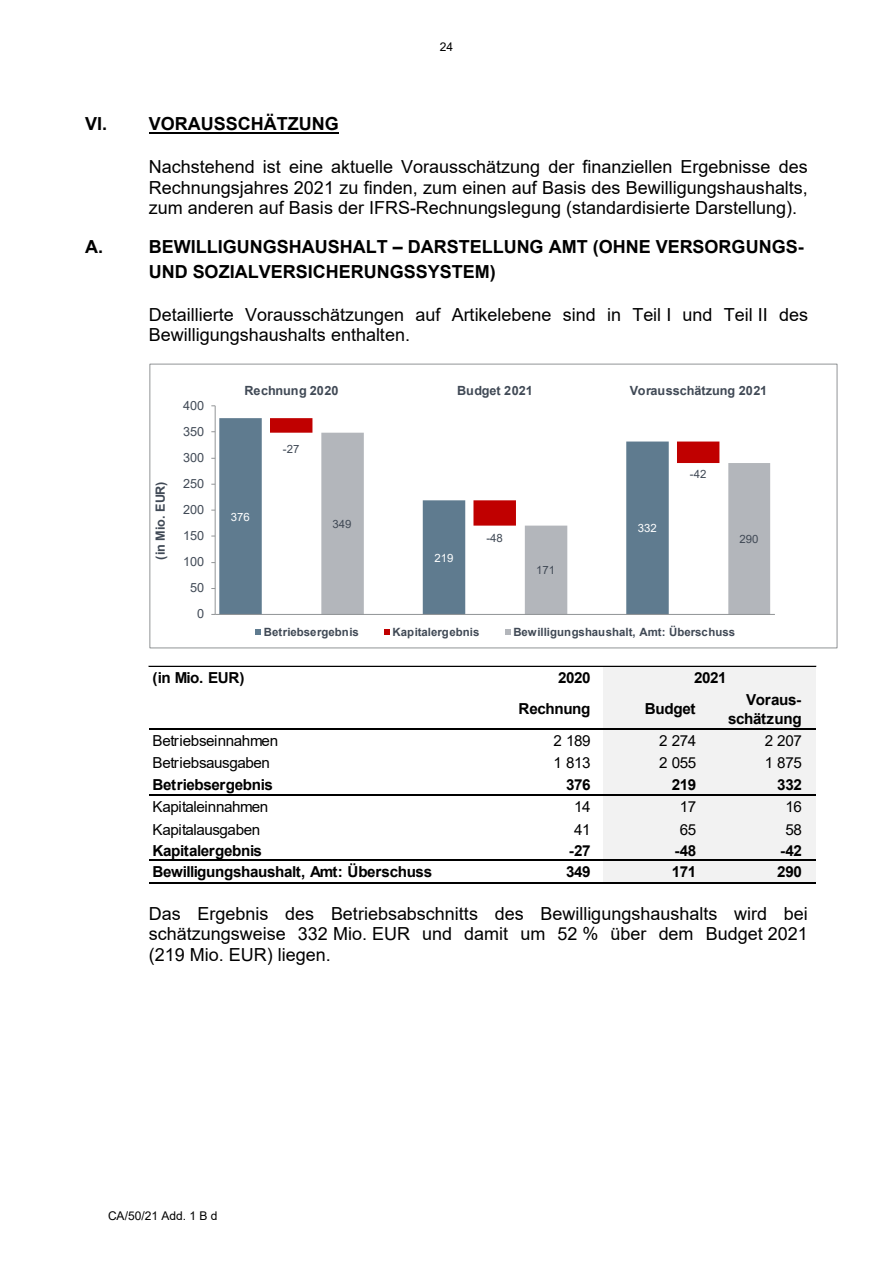
<style>
.page{position:relative;width:893px;height:1263px;background:#fff}
.page>*{position:absolute;margin:0;border:0;box-sizing:border-box;transform-origin:0 0}
.t1{font:18px/20.7px "Arial";color:#000;text-align:justify}
.t2{font:700 18px/24.8px "Arial";color:#000}
.InlineShape{font:700 15.15px/31.2px "Arial";letter-spacing:-.025em;color:#000;text-align:right}
.InlineShape-2{font:15.15px "Arial";letter-spacing:-.025em;color:#000}
.InlineShape-3{font:700 12.75px "Arial";letter-spacing:-.02em;color:#404955}
.InlineShape-4{font:700 12.6px "Arial";letter-spacing:-.005em;color:#404955}
.InlineShape-5{font:12.6px "Arial";letter-spacing:-.005em;color:#404955}
.t3{font:12px "Arial";color:#000}
.InlineShape-6{font:700 11.4px "Arial";color:#404955}
.InlineShape-7{font:11.4px "Arial";color:#404955}
.InlineShape-8{font:11.4px "Arial";color:#fff}
</style>
<div class="page">
<hr style="left:149px;top:132px;width:190px;height:2px;background:#000">
<div style="left:219px;top:418px;width:43px;height:196px;background:#5f7b8f"></div>
<svg style="left:270px;top:418px;width:94px;height:15px"></svg>
<svg style="left:321px;top:433px;width:449px;height:181px"></svg>
<hr style="left:215px;top:406px;width:1px;height:208px;background:#919496">
<hr style="left:215px;top:614px;width:560px;height:1px;background:#919496">
<svg style="left:255px;top:629px;width:6px;height:6px"></svg>
<svg style="left:384px;top:629px;width:6px;height:6px"></svg>
<svg style="left:505px;top:629px;width:6px;height:6px"></svg>
<div style="left:604px;top:667px;width:212px;height:217px;background:#f2f2f2"></div>
<hr style="left:149px;top:666px;width:667px;height:1px;background:#000">
<hr style="left:149px;top:728px;width:667px;height:1px;background:#000">
<hr style="left:149px;top:794px;width:667px;height:2px;background:#000">
<hr style="left:149px;top:860px;width:667px;height:1px;background:#000">
<hr style="left:149px;top:882px;width:667px;height:2px;background:#000">
<p class="t3" style="left:440px;top:39px;width:15px">24</p>
<h1 class="t2" style="left:85px;top:112px;width:255px">VI. VORAUSSCHÄTZUNG</h1>
<p class="t1" style="left:149px;top:156px;width:661px">Nachstehend ist eine aktuelle Vorausschätzung der finanziellen Ergebnisse des Rechnungsjahres 2021 zu finden, zum einen auf Basis des Bewilligungshaushalts, zum anderen auf Basis der IFRS-Rechnungslegung (standardisierte Darstellung).</p>
<h2 class="t2" style="left:85px;top:235px;width:20px">A.</h2>
<h2 class="t2" style="left:149px;top:235px;width:656px">BEWILLIGUNGSHAUSHALT – DARSTELLUNG AMT (OHNE VERSORGUNGS-<br>UND SOZIALVERSICHERUNGSSYSTEM)</h2>
<p class="t1" style="left:149px;top:304px;width:661px">Detaillierte Vorausschätzungen auf Artikelebene sind in Teil I und Teil II des<br>Bewilligungshaushalts enthalten.</p>
<p class="InlineShape-3" style="left:151px;top:560px;width:80px;rotate:-90deg">(in Mio. EUR)</p>
<p class="InlineShape-5" style="left:183px;top:397px;width:22px">400</p>
<p class="InlineShape-5" style="left:183px;top:423px;width:22px">350</p>
<p class="InlineShape-5" style="left:183px;top:449px;width:22px">300</p>
<p class="InlineShape-5" style="left:183px;top:475px;width:22px">250</p>
<p class="InlineShape-5" style="left:183px;top:501px;width:22px">200</p>
<p class="InlineShape-5" style="left:183px;top:527px;width:22px">150</p>
<p class="InlineShape-5" style="left:183px;top:553px;width:22px">100</p>
<p class="InlineShape-5" style="left:190px;top:579px;width:16px">50</p>
<p class="InlineShape-5" style="left:197px;top:605px;width:9px">0</p>
<p class="InlineShape-4" style="left:245px;top:381px;width:95px">Rechnung 2020</p>
<p class="InlineShape-4" style="left:457px;top:381px;width:77px">Budget 2021</p>
<p class="InlineShape-4" style="left:630px;top:381px;width:139px">Vorausschätzung 2021</p>
<p class="InlineShape-8" style="left:231px;top:509px;width:21px">376</p>
<p class="InlineShape-7" style="left:283px;top:441px;width:18px">-27</p>
<p class="InlineShape-7" style="left:333px;top:516px;width:21px">349</p>
<p class="InlineShape-8" style="left:434px;top:550px;width:21px">219</p>
<p class="InlineShape-7" style="left:486px;top:530px;width:18px">-48</p>
<p class="InlineShape-7" style="left:536px;top:562px;width:21px">171</p>
<p class="InlineShape-8" style="left:638px;top:520px;width:21px">332</p>
<p class="InlineShape-7" style="left:690px;top:466px;width:18px">-42</p>
<p class="InlineShape-7" style="left:740px;top:531px;width:21px">290</p>
<p class="InlineShape-6" style="left:264px;top:624px;width:97px">Betriebsergebnis</p>
<p class="InlineShape-6" style="left:392px;top:624px;width:88px">Kapitalergebnis</p>
<p class="InlineShape-6" style="left:513px;top:624px;width:223px">Bewilligungshaushalt, Amt: Überschuss</p>
<p class="InlineShape" style="left:153px;top:662px;width:93px">(in Mio. EUR)</p>
<p class="InlineShape" style="left:519px;top:662px;width:73px">2020<br>Rechnung</p>
<p class="InlineShape" style="left:694px;top:662px;width:34px">2021</p>
<p class="InlineShape" style="left:645px;top:694px;width:52px">Budget</p>
<p class="InlineShape" style="left:728px;top:690px;width:75px;line-height:19.6px">Voraus&shy;schätzung</p>
<p class="InlineShape-2" style="left:153px;top:730px;width:127px">Betriebseinnahmen</p>
<p class="InlineShape-2" style="left:554px;top:730px;width:39px">2 189</p>
<p class="InlineShape-2" style="left:659px;top:730px;width:39px">2 274</p>
<p class="InlineShape-2" style="left:765px;top:730px;width:39px">2 207</p>
<p class="InlineShape-2" style="left:153px;top:752px;width:119px">Betriebsausgaben</p>
<p class="InlineShape-2" style="left:554px;top:752px;width:39px">1 813</p>
<p class="InlineShape-2" style="left:659px;top:752px;width:39px">2 055</p>
<p class="InlineShape-2" style="left:765px;top:752px;width:39px">1 875</p>
<p class="InlineShape" style="left:153px;top:769px;width:122px">Betriebsergebnis</p>
<p class="InlineShape" style="left:566px;top:769px;width:26px">376</p>
<p class="InlineShape" style="left:672px;top:769px;width:26px">219</p>
<p class="InlineShape" style="left:777px;top:769px;width:26px">332</p>
<p class="InlineShape-2" style="left:153px;top:797px;width:117px">Kapitaleinnahmen</p>
<p class="InlineShape-2" style="left:574px;top:797px;width:18px">14</p>
<p class="InlineShape-2" style="left:680px;top:797px;width:18px">17</p>
<p class="InlineShape-2" style="left:785px;top:797px;width:18px">16</p>
<p class="InlineShape-2" style="left:153px;top:819px;width:109px">Kapitalausgaben</p>
<p class="InlineShape-2" style="left:574px;top:819px;width:18px">41</p>
<p class="InlineShape-2" style="left:680px;top:819px;width:18px">65</p>
<p class="InlineShape-2" style="left:785px;top:819px;width:18px">58</p>
<p class="InlineShape" style="left:153px;top:835px;width:111px">Kapitalergebnis</p>
<p class="InlineShape" style="left:569px;top:835px;width:23px">-27</p>
<p class="InlineShape" style="left:674px;top:835px;width:23px">-48</p>
<p class="InlineShape" style="left:780px;top:835px;width:23px">-42</p>
<p class="InlineShape" style="left:153px;top:857px;width:281px">Bewilligungshaushalt, Amt: Überschuss</p>
<p class="InlineShape" style="left:566px;top:857px;width:26px">349</p>
<p class="InlineShape" style="left:672px;top:857px;width:26px">171</p>
<p class="InlineShape" style="left:777px;top:857px;width:26px">290</p>
<p class="t1" style="left:149px;top:903px;width:661px">Das Ergebnis des Betriebsabschnitts des Bewilligungshaushalts wird bei schätzungsweise 332 Mio. EUR und damit um 52 % über dem Budget 2021 (219 Mio. EUR) liegen.</p>
<p class="t3" style="left:108px;top:1207px;width:111px">CA/50/21 Add. 1 B d</p>
</div>
